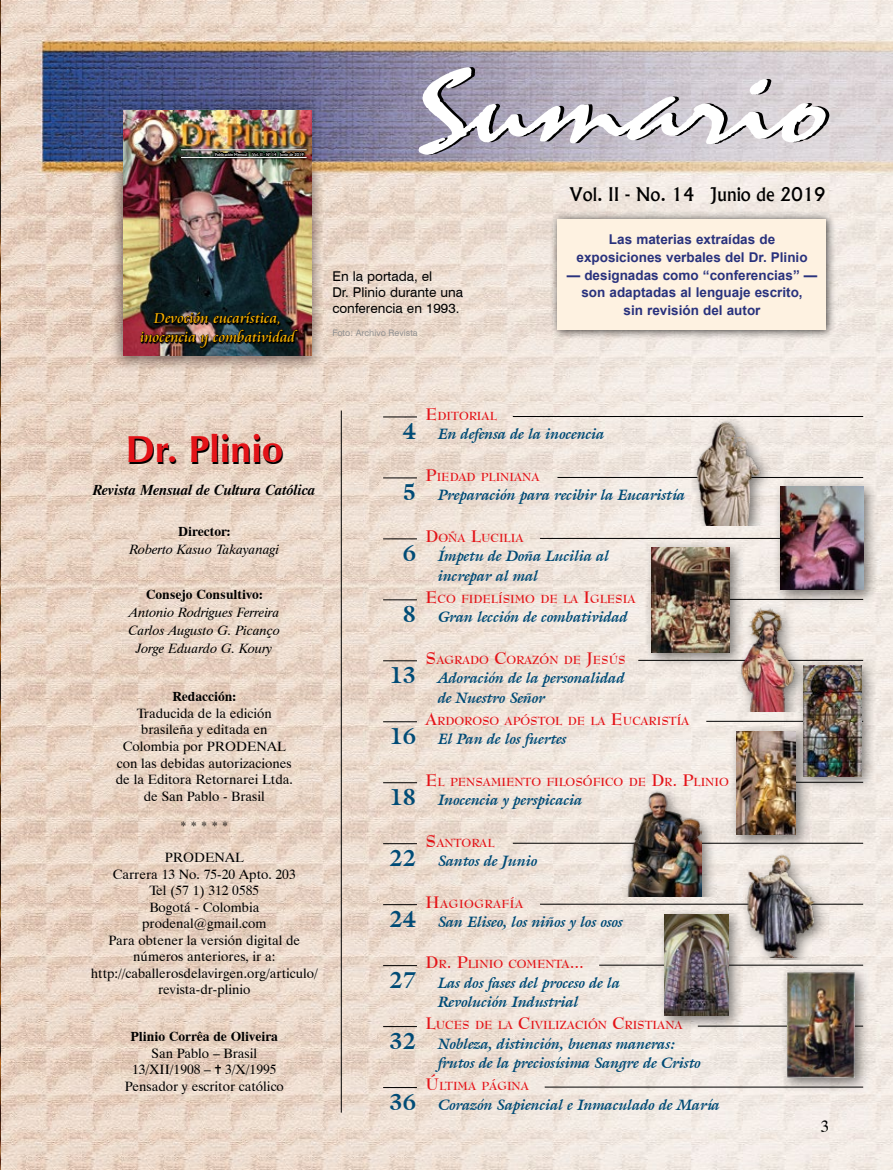
<style>
.page{position:relative;width:893px;height:1170px;background:#fff}
.page>*{position:absolute;margin:0;border:0;box-sizing:border-box;transform-origin:0 0}
.t1{font:112.5px "Staccato 222 BT";color:#000;scale:1.25 1}
.t2{font:700 37.5px "Zapf Humanist 601 BT";color:#000}
.t3{font:500 18px "Albertus";color:#000}
.t4{font:16.5px "Dutch 801 BT";color:#000}
.t5{font:15.75px/18.9px "Cataneo BT";color:#f4af00;text-align:center}
.t6{font:italic 700 15px/19.5px "Galliard IT Cby BT";color:#004b76}
.t7{font:italic 700 15px "Dutch 801 BT";color:#000}
.t8{font:13.5px/16.5px "Dutch 801 BT";color:#000;text-align:center}
.t9{font:700 13.5px/17.7px "Arial";color:#29327d;text-align:center}
.t10{font:italic 13.5px/18px "Dutch 801 BT";color:#000;text-align:center}
.t11{font:700 13.5px "Dutch 801 BT";color:#000}
.t12{font:13.5px/16.2px "Swiss 721 BT";color:#000}
.t13{font:700 11.55px "Bernhard Modern BT";color:#e41318}
.t14{font:700 11.55px "Bernhard Modern BT";letter-spacing:.045em;color:#e41318}
.t15{font:9px "Swiss 721 BT";color:#929292}
.t16{font:500 3.75px "Albertus";color:#fff}
.s1{font-size:16.5px}
.s2{font-style:normal;font-size:22.5px}
</style>
<div class="page">
<img style="left:0;top:0;width:893px;height:1169px">
<hr style="left:341px;top:410px;width:1px;height:702px;background:#000">
<img style="left:124px;top:110px;width:187px;height:245px">
<svg style="left:140px;top:312px;width:159px;height:37px"></svg>
<img style="left:140px;top:312px;width:158px;height:36px">
<div style="left:179px;top:148px;width:130px;height:12px;background:#000;opacity:.9"></div>
<hr style="left:181px;top:157px;width:126px;height:1px;background:#fff">
<hr style="left:181px;top:149px;width:126px;height:1px;background:#fff">
<svg style="left:215px;top:149px;width:89px;height:9px"></svg>
<div style="left:549px;top:210px;width:287px;height:130px;background:#000;opacity:.75"></div>
<div style="left:557px;top:219px;width:269px;height:111px;background:#fef2e1"></div>
<hr style="left:513px;top:416px;width:350px;height:1px;background:#000">
<hr style="left:383px;top:416px;width:34px;height:1px;background:#000">
<hr style="left:557px;top:477px;width:306px;height:1px;background:#000">
<hr style="left:383px;top:477px;width:34px;height:1px;background:#000">
<hr style="left:540px;top:538px;width:323px;height:1px;background:#000">
<hr style="left:383px;top:538px;width:34px;height:1px;background:#000">
<hr style="left:655px;top:599px;width:208px;height:1px;background:#000">
<hr style="left:383px;top:599px;width:34px;height:1px;background:#000">
<hr style="left:638px;top:660px;width:225px;height:1px;background:#000">
<hr style="left:383px;top:660px;width:34px;height:1px;background:#000">
<hr style="left:706px;top:721px;width:157px;height:1px;background:#000">
<hr style="left:383px;top:721px;width:34px;height:1px;background:#000">
<hr style="left:383px;top:782px;width:34px;height:1px;background:#000">
<hr style="left:513px;top:842px;width:350px;height:1px;background:#000">
<hr style="left:383px;top:843px;width:34px;height:1px;background:#000">
<hr style="left:540px;top:903px;width:323px;height:1px;background:#000">
<hr style="left:383px;top:904px;width:34px;height:1px;background:#000">
<hr style="left:599px;top:964px;width:264px;height:1px;background:#000">
<hr style="left:383px;top:965px;width:34px;height:1px;background:#000">
<hr style="left:698px;top:1025px;width:165px;height:1px;background:#000">
<hr style="left:383px;top:1026px;width:34px;height:1px;background:#000">
<hr style="left:545px;top:1086px;width:318px;height:1px;background:#000">
<hr style="left:383px;top:1087px;width:34px;height:1px;background:#000">
<div style="left:690px;top:416px;width:85px;height:110px;background:#000;opacity:.5"></div>
<img style="left:691px;top:415px;width:75px;height:110px">
<div style="left:772px;top:479px;width:107px;height:126px;background:#000;opacity:.5"></div>
<img style="left:780px;top:486px;width:83px;height:103px">
<div style="left:644px;top:540px;width:101px;height:128px;background:#000;opacity:.5"></div>
<img style="left:651px;top:547px;width:79px;height:105px">
<img style="left:735px;top:604px;width:81px;height:107px">
<div style="left:796px;top:658px;width:81px;height:133px;background:#000;opacity:.5"></div>
<img style="left:803px;top:665px;width:58px;height:111px">
<div style="left:729px;top:724px;width:82px;height:126px;background:#000;opacity:.5"></div>
<img style="left:736px;top:731px;width:60px;height:103px">
<div style="left:623px;top:785px;width:94px;height:111px;background:#000;opacity:.5"></div>
<img style="left:623px;top:780px;width:78px;height:116px">
<div style="left:741px;top:849px;width:87px;height:110px;background:#000;opacity:.5"></div>
<img style="left:745px;top:848px;width:72px;height:109px">
<div style="left:657px;top:907px;width:87px;height:124px;background:#000;opacity:.5"></div>
<img style="left:665px;top:914px;width:63px;height:101px">
<div style="left:780px;top:965px;width:91px;height:128px;background:#000;opacity:.5"></div>
<img style="left:787px;top:972px;width:68px;height:105px">
<svg style="left:215px;top:1064px;width:6px;height:10px"></svg>
<p class="t16" style="left:215px;top:152px;width:90px">Publicación Mensual Vol. II - Nº 14 Junio de 2019</p>
<p class="t5" style="left:140px;top:309px;width:156px">Devoción eucarística, inocencia y combatividad</p>
<h1 class="t1" style="left:418px;top:44px;width:338px">Sumario</h1>
<p class="t12" style="left:332px;top:268px;width:132px">En la portada, el<br>Dr. Plinio durante una conferencia en 1993.</p>
<p class="t15" style="left:332px;top:327px;width:87px">Foto: Archivo Revista</p>
<p class="t3" style="left:569px;top:183px;width:258px">Vol. II - No. 14 Junio de 2019</p>
<p class="t9" style="left:576px;top:231px;width:233px">Las materias extraídas de exposiciones verbales del Dr. Plinio</p>
<p class="t9" style="left:567px;top:266px;width:252px">— designadas como “conferencias” — son adaptadas al lenguaje escrito,<br>sin revisión del autor</p>
<h2 class="t2" style="left:127px;top:427px;width:158px">Dr. Plinio</h2>
<p class="t7" style="left:93px;top:480px;width:224px">Revista Mensual de Cultura Católica</p>
<p class="t11" style="left:178px;top:523px;width:54px">Director:</p>
<p class="t10" style="left:129px;top:540px;width:151px">Roberto Kasuo Takayanagi</p>
<p class="t11" style="left:146px;top:586px;width:118px">Consejo Consultivo:</p>
<p class="t10" style="left:128px;top:602px;width:153px">Antonio Rodrigues Ferreira<br>Carlos Augusto G. Picanço<br>Jorge Eduardo G. Koury</p>
<p class="t11" style="left:173px;top:688px;width:65px">Redacción:</p>
<p class="t8" style="left:116px;top:705px;width:178px">Traducida de la edición brasileña y editada en<br>Colombia por PRODENAL con las debidas autorizaciones de la Editora Retornarei Ltda. de San Pablo - Brasil</p>
<p class="t8" style="left:180px;top:818px;width:50px">* * * * *</p>
<p class="t8" style="left:91px;top:849px;width:228px">PRODENAL<br>Carrera 13 No. 75-20 Apto. 203<br>Tel (57 1) 312 0585<br>Bogotá - Colombia prodenal@gmail.com<br>Para obtener la versión digital de números anteriores, ir a: http://caballerosdelavirgen.org/articulo/ revista-dr-plinio</p>
<p class="t11" style="left:131px;top:1028px;width:149px">Plinio Corrêa de Oliveira</p>
<p class="t8" style="left:125px;top:1044px;width:161px">San Pablo – Brasil<br>13/XII/1908 – 3/X/1995<br>Pensador y escritor católico</p>
<p class="t13" style="left:426px;top:408px;width:73px"><span class="s1">E</span>DITORIAL</p>
<p class="t6" style="left:403px;top:424px;width:204px"><span class="s2">4</span> En defensa de la inocencia</p>
<p class="t13" style="left:426px;top:469px;width:115px"><span class="s1">P</span>IEDAD PLINIANA</p>
<p class="t6" style="left:403px;top:485px;width:284px"><span class="s2">5</span> Preparación para recibir la Eucaristía</p>
<p class="t13" style="left:426px;top:530px;width:99px"><span class="s1">D</span>OÑA <span class="s1">L</span>UCILIA</p>
<p class="t6" style="left:438px;top:546px;width:173px;text-indent:-36px"><span class="s2">6</span> Ímpetu de Doña Lucilia al increpar al mal</p>
<p class="t13" style="left:426px;top:591px;width:211px"><span class="s1">E</span>CO FIDELÍSIMO DE LA <span class="s1">I</span>GLESIA</p>
<p class="t6" style="left:403px;top:606px;width:227px"><span class="s2">8</span> Gran lección de combatividad</p>
<p class="t13" style="left:426px;top:652px;width:202px"><span class="s1">S</span>AGRADO <span class="s1">C</span>ORAZÓN DE <span class="s1">J</span>ESÚS</p>
<p class="t6" style="left:438px;top:667px;width:188px;text-indent:-49px"><span class="s2">13</span> Adoración de la personalidad de Nuestro Señor</p>
<p class="t13" style="left:426px;top:713px;width:265px"><span class="s1">A</span>RDOROSO APÓSTOL DE LA <span class="s1">E</span>UCARISTÍA</p>
<p class="t6" style="left:389px;top:728px;width:179px"><span class="s2">16</span> El Pan de los fuertes</p>
<p class="t13" style="left:426px;top:774px;width:305px"><span class="s1">E</span>L PENSAMIENTO FILOSÓFICO DE <span class="s1">D</span>R<span class="s1">. P</span>LINIO</p>
<p class="t6" style="left:389px;top:789px;width:195px"><span class="s2">18</span> Inocencia y perspicacia</p>
<p class="t13" style="left:426px;top:835px;width:70px"><span class="s1">S</span> ANTORAL</p>
<p class="t6" style="left:389px;top:850px;width:150px"><span class="s2">22</span> Santos de Junio</p>
<p class="t14" style="left:426px;top:896px;width:99px"><span class="s1">H</span>AGIOGRAFÍA</p>
<p class="t6" style="left:389px;top:911px;width:235px"><span class="s2">24</span> San Eliseo, los niños y los osos</p>
<p class="t13" style="left:426px;top:956px;width:160px"><span class="s1">D</span>R<span class="s1">. P</span>LINIO COMENTA<span class="s1">...</span></p>
<p class="t6" style="left:389px;top:972px;width:232px;text-align:center"><span class="s2">27</span> Las dos fases del proceso de la<br>Revolución Industrial</p>
<p class="t13" style="left:426px;top:1017px;width:258px"><span class="s1">L</span>UCES DE LA <span class="s1">C</span>IVILIZACIÓN <span class="s1">C</span>RISTIANA</p>
<p class="t6" style="left:438px;top:1033px;width:264px;text-indent:-49px"><span class="s2">32</span> Nobleza, distinción, buenas maneras: frutos de la preciosísima Sangre de Cristo</p>
<p class="t13" style="left:426px;top:1078px;width:105px"><span class="s1">Ú</span>LTIMA PÁGINA</p>
<p class="t6" style="left:389px;top:1094px;width:332px"><span class="s2">36</span> Corazón Sapiencial e Inmaculado de María</p>
<p class="t4" style="left:821px;top:1116px;width:10px">3</p>
</div>
